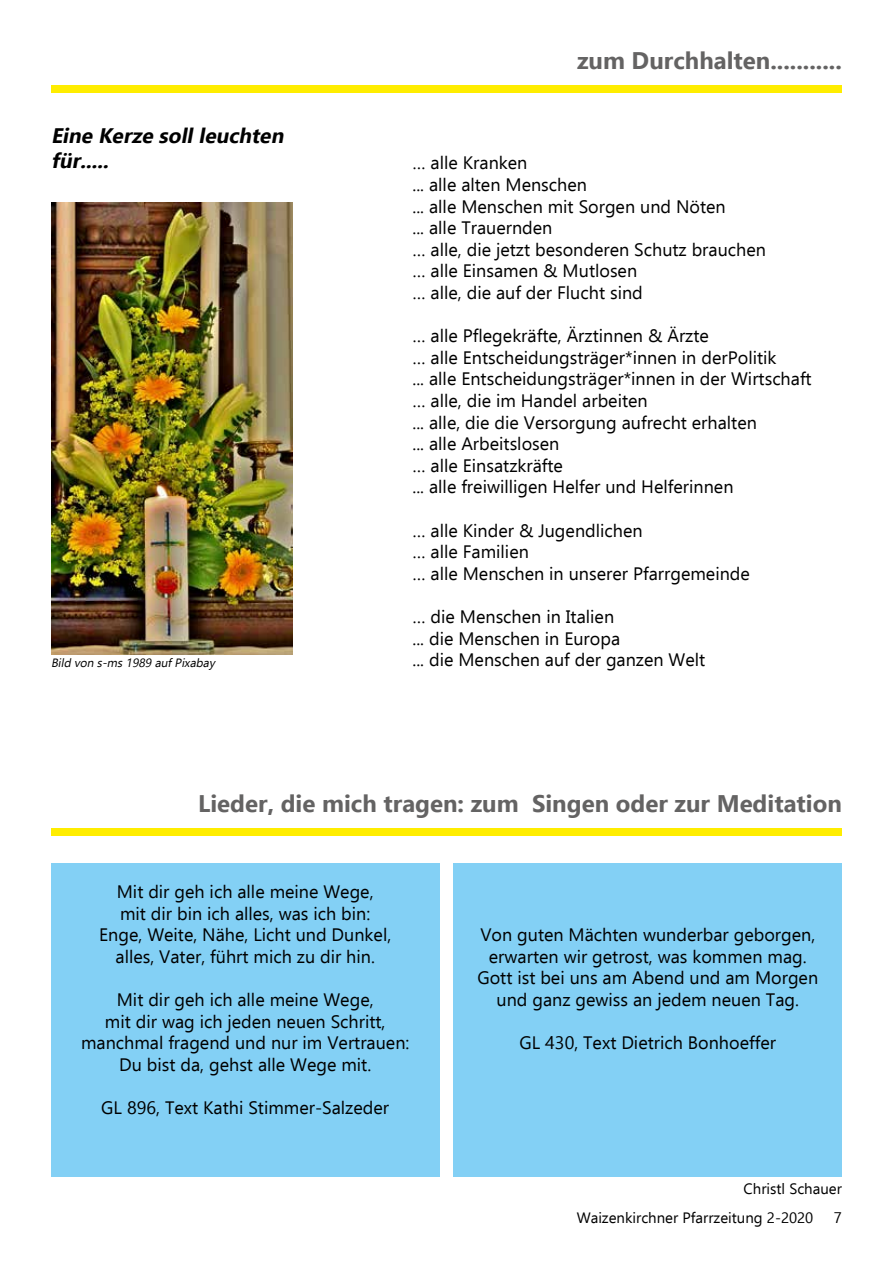
<style>
.page{position:relative;width:893px;height:1263px;background:#fff}
.page>*{position:absolute;margin:0;border:0;box-sizing:border-box;transform-origin:0 0}
.t1{font:700 24px "Ebrima";color:#646363}
.t2{font:italic 700 21px/25.2px "Ebrima";color:#000}
.t3{font:18px/21.6px "Ebrima";color:#000}
.t4{font:15px/29.1px "Ebrima";color:#000}
.t5{font:italic 12px "Ebrima";color:#000}
</style>
<div class="page">
<div style="left:51px;top:85px;width:791px;height:8px;background:#ffed00"></div>
<div style="left:51px;top:828px;width:791px;height:8px;background:#ffed00"></div>
<div style="left:51px;top:863px;width:388px;height:313px;background:#83d0f5"></div>
<div style="left:454px;top:863px;width:388px;height:313px;background:#83d0f5"></div>
<img style="left:51px;top:203px;width:242px;height:452px">
<p class="t2" style="left:51px;top:122px;width:239px">Eine Kerze sollleuchten für.....</p>
<p class="t5" style="left:51px;top:654px;width:168px">Bild von s-ms1989 aufPixabay</p>
<h1 class="t1" style="left:577px;top:41px;width:266px">zum Durchhalten...........</h1>
<p class="t3" style="left:412px;top:152px;width:355px">… alle Kranken<br>... alle alten Menschen<br>... alle Menschen mit Sorgen und Nöten<br>... alle Trauernden<br>… alle, die jetzt besonderen Schutz brauchen … alle Einsamen &amp; Mutlosen<br>… alle, die auf der Flucht sind</p>
<p class="t3" style="left:412px;top:324px;width:401px">… alle Pflegekräfte, Ärztinnen &amp; Ärzte<br>… alle Entscheidungsträger*innen in derPolitik<br>... alle Entscheidungsträger*innen in der Wirtschaft … alle, die im Handel arbeiten<br>... alle, die die Versorgung aufrecht erhalten<br>... alle Arbeitslosen<br>… alle Einsatzkräfte<br>... alle freiwilligen Helfer und Helferinnen</p>
<p class="t3" style="left:412px;top:519px;width:339px">… alle Kinder &amp; Jugendlichen<br>… alle Familien<br>… alle Menschen in unserer Pfarrgemeinde</p>
<p class="t3" style="left:412px;top:605px;width:294px">… die Menschen in Italien<br>... die Menschen in Europa<br>... die Menschen auf der ganzen Welt</p>
<h1 class="t1" style="left:198px;top:785px;width:645px">Lieder, die mich tragen: zum Singen oder zur Meditation</h1>
<p class="t3" style="left:99px;top:880px;width:294px;text-align:center">Mit dir geh ich alle meine Wege,<br>mit dir bin ich alles, was ich bin:<br>Enge, Weite, Nähe, Licht und Dunkel, alles, Vater, führt mich zu dir hin.</p>
<p class="t3" style="left:81px;top:988px;width:330px;text-align:center">Mit dir geh ich alle meine Wege,<br>mit dir wag ich jeden neuen Schritt, manchmal fragend und nur im Vertrauen:<br>Du bist da, gehst alle Wege mit.</p>
<p class="t3" style="left:101px;top:1096px;width:289px">GL 896, Text Kathi Stimmer-Salzeder</p>
<p class="t3" style="left:477px;top:923px;width:342px;text-align:center">Von guten Mächten wunderbar geborgen, erwarten wir getrost, was kommen mag.<br>Gott ist bei uns am Abend und am Morgen und ganz gewiss an jedem neuen Tag.</p>
<p class="t3" style="left:519px;top:1031px;width:258px">GL 430, Text Dietrich Bonhoeffer</p>
<p class="t4" style="left:577px;top:1173px;width:267px;text-indent:167px">Christl Schauer<br>Waizenkirchner Pfarrzeitung 2-2020</p>
<p class="t4" style="left:834px;top:1202px;width:10px">7</p>
</div>
